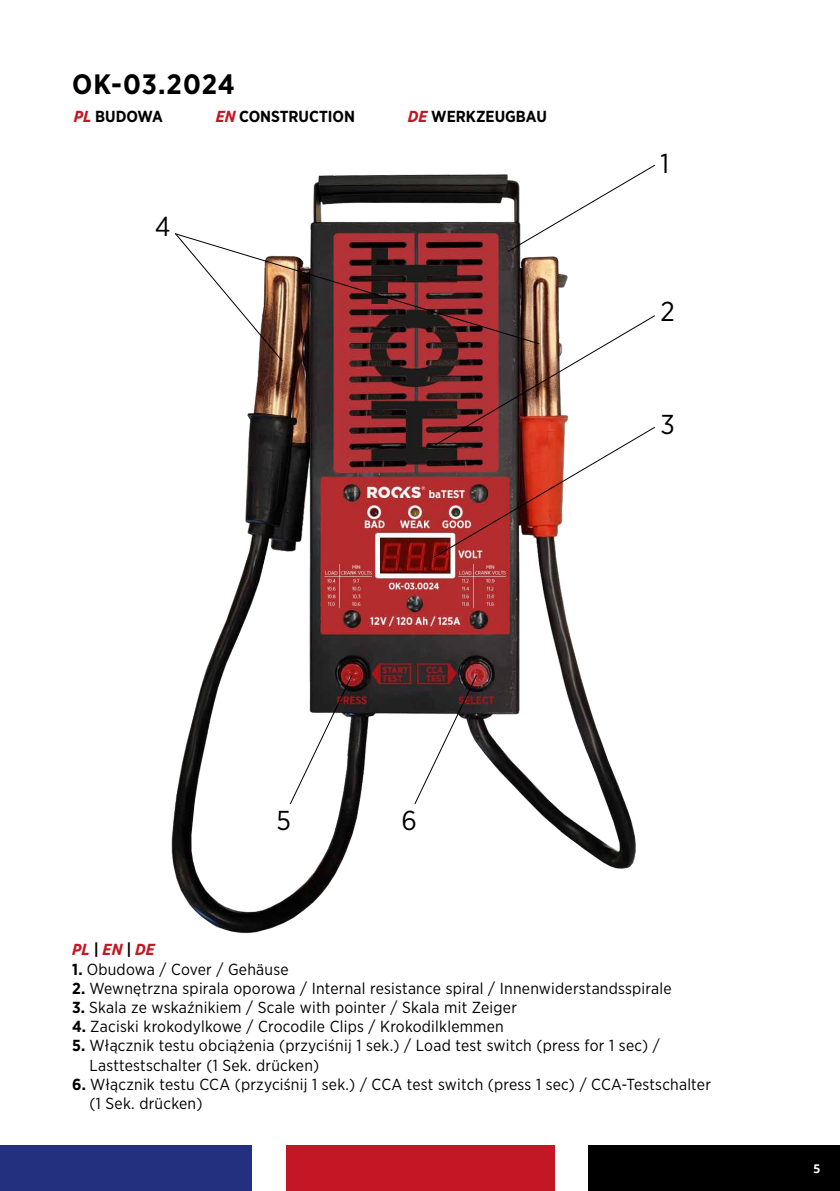
<style>
.page{position:relative;width:840px;height:1191px;background:#fff}
.page>*{position:absolute;margin:0;border:0;box-sizing:border-box;transform-origin:0 0}
.t1{font:700 28px "Gotham Narrow";letter-spacing:.03em;color:#000}
.t2{font:27.4px "Gotham Narrow";color:#000}
.t3{font:16px/19.2px "Gotham Narrow";letter-spacing:.015em;color:#000}
.t4{font:700 16px "Gotham Narrow";color:#000}
.t5{font:italic 700 16px "Gotham Narrow";color:#c31726}
.t6{font:700 12px "Open Sans";color:#fff}
.s1{font-style:italic;color:#c31726}
.s2{font-style:normal;color:#000}
.s3{font-weight:700}
</style>
<div class="page">
<div style="left:588px;top:1145px;width:251px;height:46px;background:#000"></div>
<div style="left:285px;top:1145px;width:269px;height:46px;background:#c31726"></div>
<div style="left:0;top:1145px;width:251px;height:46px;background:#22317f"></div>
<img style="left:171px;top:174px;width:465px;height:760px">
<img style="left:283px;top:233px;width:257px;height:112px">
<svg style="left:174px;top:232px;width:109px;height:130px"></svg>
<svg style="left:506px;top:164px;width:149px;height:89px"></svg>
<img style="left:433px;top:314px;width:222px;height:244px">
<svg style="left:289px;top:674px;width:64px;height:131px"></svg>
<svg style="left:413px;top:674px;width:64px;height:131px"></svg>
<h1 class="t1" style="left:72px;top:67px;width:164px">OK-03.2024</h1>
<p class="t4" style="left:74px;top:106px;width:90px"><span class="s1">PL</span> BUDOWA</p>
<p class="t4" style="left:215px;top:106px;width:141px"><span class="s1">EN</span> CONSTRUCTION</p>
<p class="t4" style="left:408px;top:106px;width:140px"><span class="s1">DE</span> WERKZEUGBAU</p>
<h2 class="t2" style="left:155px;top:209px;width:17px">4</h2>
<h2 class="t2" style="left:660px;top:146px;width:10px">1</h2>
<h2 class="t2" style="left:660px;top:295px;width:16px">2</h2>
<h2 class="t2" style="left:660px;top:408px;width:16px">3</h2>
<h2 class="t2" style="left:276px;top:803px;width:16px">5</h2>
<h2 class="t2" style="left:401px;top:803px;width:17px">6</h2>
<p class="t5" style="left:72px;top:939px;width:84px">PL <span class="s2">|</span> EN <span class="s2">|</span> DE</p>
<p class="t3" style="left:72px;top:959px;width:218px"><span class="s3">1.</span> Obudowa / Cover / Gehäuse</p>
<p class="t3" style="left:72px;top:978px;width:600px"><span class="s3">2.</span> Wewnętrzna spirala oporowa / Internal resistance spiral / Innenwiderstandsspirale</p>
<p class="t3" style="left:72px;top:997px;width:446px"><span class="s3">3.</span> Skala ze wskaźnikiem / Scale with pointer / Skala mit Zeiger</p>
<p class="t3" style="left:72px;top:1016px;width:433px"><span class="s3">4.</span> Zaciski krokodylkowe / Crocodile Clips / Krokodilklemmen</p>
<p class="t3" style="left:90px;top:1035px;width:571px;text-indent:-18px"><span class="s3">5.</span> Włącznik testu obciążenia (przyciśnij 1 sek.) / Load test switch (press for 1 sec) /<br>Lasttestschalter (1 Sek. drücken)</p>
<p class="t3" style="left:90px;top:1074px;width:622px;text-indent:-18px"><span class="s3">6.</span> Włącznik testu CCA (przyciśnij 1 sek.) / CCA test switch (press 1 sec) / CCA-Testschalter (1 Sek. drücken)</p>
<p class="t6" style="left:813px;top:1159px;width:8px">5</p>
</div>
